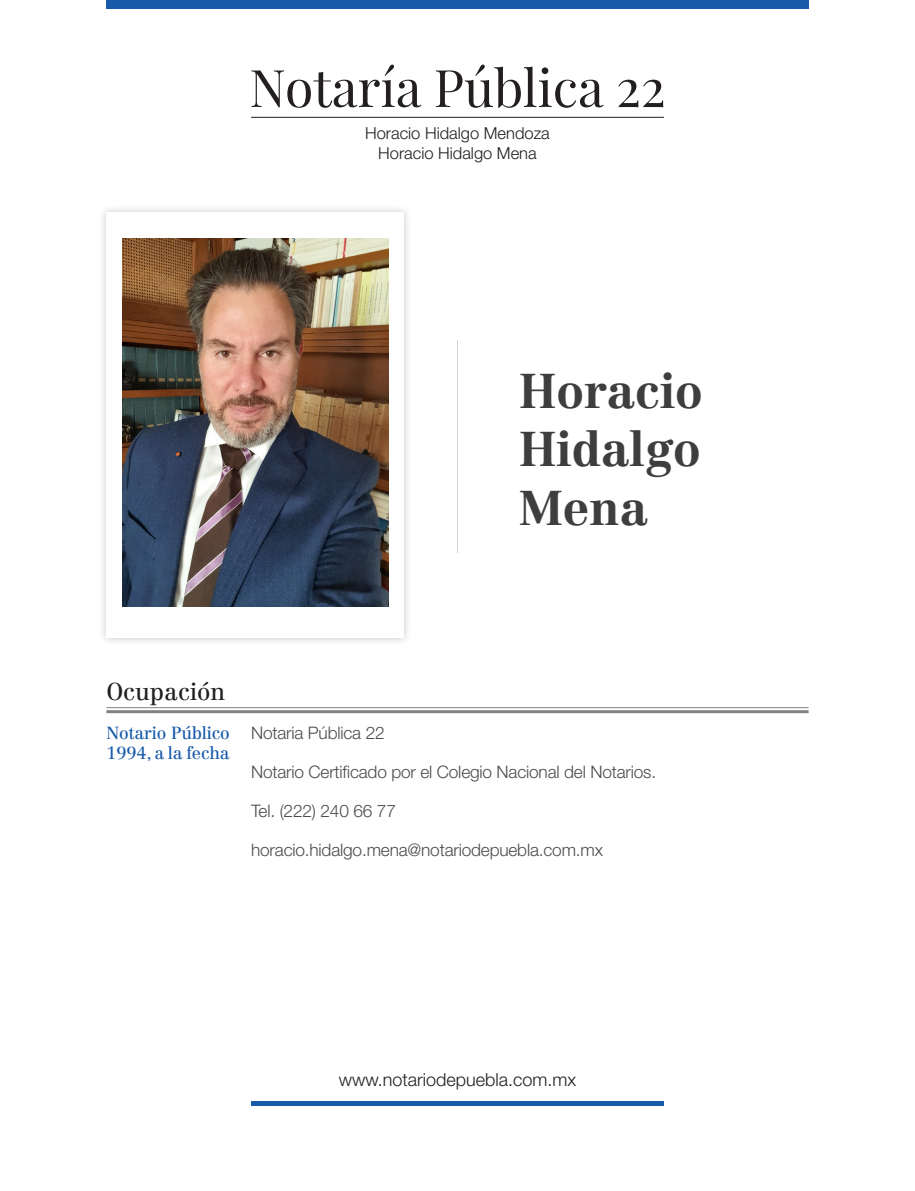
<style>
.page{position:relative;width:915px;height:1191px;background:#fff}
.page>*{position:absolute;margin:0;border:0;box-sizing:border-box;transform-origin:0 0}
.t1{font:51.75px "Playfair Display";color:#231f20}
.Notario{font:700 48px/58.5px "Centennial LT Std";color:#3e3e3f}
.Sectores{font:24px "Centennial LT Std";color:#231f20}
.t2{font:300 18px "Helvetica Neue LT Std";color:#231f20}
.Tareas{font:300 17.25px "Helvetica Neue LT Std";letter-spacing:-.01em;color:#4b4c4d}
.Fechas{font:17.25px "Centennial LT Std";letter-spacing:-.01em;color:#185aaa}
.t3{font:300 16.5px/19.8px "Helvetica Neue LT Std";color:#231f20;text-align:center}
</style>
<div class="page">
<hr style="left:251px;top:117px;width:412px;height:1px;background:#231f20">
<div style="left:106px;top:0;width:702px;height:9px;background:#185aaa"></div>
<div style="left:251px;top:1101px;width:412px;height:5px;background:#185aaa"></div>
<div style="left:98px;top:204px;width:314px;height:442px;background:#231f20;opacity:.25"></div>
<div style="left:106px;top:213px;width:298px;height:425px;background:#fff"></div>
<hr style="left:457px;top:340px;width:1px;height:213px;background:#d1d2d4">
<img style="left:122px;top:239px;width:266px;height:367px">
<hr style="left:106px;top:707px;width:702px;height:1px;background:#808285">
<hr style="left:106px;top:710px;width:702px;height:3px;background:#808285">
<h1 class="t1" style="left:249px;top:55px;width:417px">Notaría Pública 22</h1>
<p class="t3" style="left:365px;top:123px;width:186px">Horacio Hidalgo Mendoza<br>Horacio Hidalgo Mena</p>
<p class="Notario" style="left:519px;top:361px;width:185px">Horacio</p>
<p class="Notario" style="left:519px;top:420px;width:183px">Hidalgo<br>Mena</p>
<p class="Sectores" style="left:106px;top:677px;width:120px">Ocupación</p>
<p class="Fechas" style="left:106px;top:723px;width:125px">Notario Público</p>
<p class="Fechas" style="left:106px;top:742px;width:125px">1994, a la fecha</p>
<p class="Tareas" style="left:251px;top:722px;width:135px">Notaria Pública 22</p>
<p class="Tareas" style="left:251px;top:761px;width:406px">Notario Certificado por el Colegio Nacional del Notarios.</p>
<p class="Tareas" style="left:251px;top:800px;width:146px">Tel. (222) 240 66 77</p>
<p class="Tareas" style="left:251px;top:839px;width:353px">horacio.hidalgo.mena@notariodepuebla.com.mx</p>
<p class="t2" style="left:338px;top:1068px;width:239px">www.notariodepuebla.com.mx</p>
</div>
